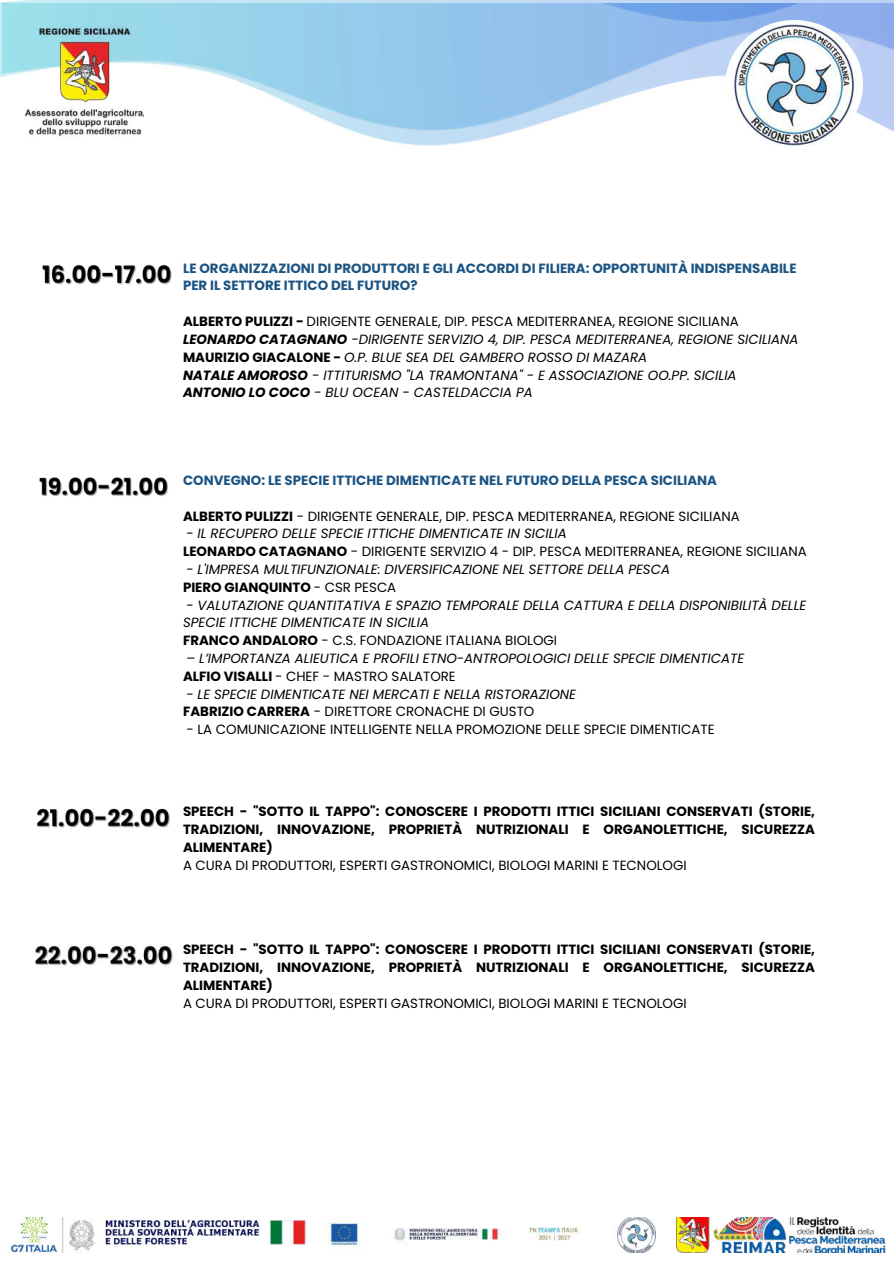
<style>
.page{position:relative;width:894px;height:1264px;background:#fff}
.page>*{position:absolute;margin:0;border:0;box-sizing:border-box;transform-origin:0 0}
.t1{font:italic 13.35px/17.9px "Poppins";color:#000}
.t2{font:13.35px/17.9px "Poppins";color:#000}
.t3{font:700 13.35px/17.9px "Poppins";color:#000;text-align:justify}
.t4{font:700 13.35px/17.9px "Poppins";color:#1b5483}
.s1{font-weight:700;font-style:normal}
.s2{font-style:normal}
.s3{font-weight:700}
.s4{font-style:italic}
</style>
<div class="page">
<img style="left:616px;top:1217px;width:40px;height:35px">
<img style="left:10px;top:1217px;width:572px;height:35px">
<img style="left:676px;top:1217px;width:210px;height:35px">
<img style="left:37px;top:808px;width:133px;height:20px">
<img style="left:33px;top:944px;width:140px;height:24px">
<img style="left:42px;top:264px;width:130px;height:21px">
<img style="left:39px;top:477px;width:129px;height:20px">
<img style="left:0;top:0;width:893px;height:146px">
<img style="left:725px;top:20px;width:137px;height:129px;border-radius:50%">
<img style="left:24px;top:19px;width:119px;height:120px">
<p class="t4" style="left:183px;top:259px;width:615px">LE ORGANIZZAZIONI DI PRODUTTORI E GLI ACCORDI DI FILIERA: OPPORTUNITÀ INDISPENSABILE<br>PER IL SETTORE ITTICO DEL FUTURO?</p>
<p class="t1" style="left:183px;top:312px;width:616px"><span class="s1">ALBERTO PULIZZI -</span> <span class="s2">DIRIGENTE GENERALE, DIP. PESCA MEDITERRANEA, REGIONE SICILIANA </span><span class="s3">LEONARDO CATAGNANO</span> -DIRIGENTE SERVIZIO 4, DIP. PESCA MEDITERRANEA, REGIONE SICILIANA <span class="s1">MAURIZIO GIACALONE -</span> O.P. BLUE SEA DEL GAMBERO ROSSO DI MAZARA<br><span class="s3">NATALE AMOROSO</span> - ITTITURISMO "LA TRAMONTANA" - E ASSOCIAZIONE OO.PP. SICILIA <span class="s3">ANTONIO LO COCO</span> - BLU OCEAN - CASTELDACCIA PA</p>
<p class="t4" style="left:183px;top:471px;width:535px">CONVEGNO: LE SPECIE ITTICHE DIMENTICATE NEL FUTURO DELLA PESCA SICILIANA</p>
<p class="t2" style="left:183px;top:507px;width:558px"><span class="s3">ALBERTO PULIZZI</span> - DIRIGENTE GENERALE, DIP. PESCA MEDITERRANEA, REGIONE SICILIANA</p>
<p class="t2" style="left:183px;top:525px;width:625px">- <span class="s4">IL RECUPERO DELLE SPECIE ITTICHE DIMENTICATE IN SICILIA<br></span><span class="s3">LEONARDO CATAGNANO</span> - DIRIGENTE SERVIZIO 4 - DIP. PESCA MEDITERRANEA, REGIONE SICILIANA</p>
<p class="t1" style="left:183px;top:560px;width:488px"><span class="s2">-</span> L'IMPRESA MULTIFUNZIONALE: DIVERSIFICAZIONE NEL SETTORE DELLA PESCA<br><span class="s1">PIERO GIANQUINTO</span> <span class="s2">- CSR PESCA</span></p>
<p class="t1" style="left:183px;top:596px;width:624px"><span class="s2">-</span> VALUTAZIONE QUANTITATIVA E SPAZIO TEMPORALE DELLA CATTURA E DELLA DISPONIBILITÀ DELLE<br>SPECIE ITTICHE DIMENTICATE IN SICILIA<br><span class="s1">FRANCO ANDALORO</span> <span class="s2">- C.S. FONDAZIONE ITALIANA BIOLOGI</span></p>
<p class="t1" style="left:183px;top:649px;width:562px"><span class="s2">–</span> L’IMPORTANZA ALIEUTICA E PROFILI ETNO-ANTROPOLOGICI DELLE SPECIE DIMENTICATE<br><span class="s1">ALFIO VISALLI</span> <span class="s2">- CHEF - MASTRO SALATORE</span></p>
<p class="t1" style="left:183px;top:685px;width:394px"><span class="s2">-</span> LE SPECIE DIMENTICATE NEI MERCATI E NELLA RISTORAZIONE<br><span class="s1">FABRIZIO CARRERA</span> <span class="s2">- DIRETTORE CRONACHE DI GUSTO</span></p>
<p class="t2" style="left:186px;top:720px;width:529px">- LA COMUNICAZIONE INTELLIGENTE NELLA PROMOZIONE DELLE SPECIE DIMENTICATE</p>
<p class="t3" style="left:183px;top:802px;width:633px">SPEECH - "SOTTO IL TAPPO": CONOSCERE I PRODOTTI ITTICI SICILIANI CONSERVATI (STORIE, TRADIZIONI, INNOVAZIONE, PROPRIETÀ NUTRIZIONALI E ORGANOLETTICHE, SICUREZZA ALIMENTARE)</p>
<p class="t2" style="left:183px;top:856px;width:505px">A CURA DI PRODUTTORI, ESPERTI GASTRONOMICI, BIOLOGI MARINI E TECNOLOGI</p>
<p class="t3" style="left:183px;top:940px;width:633px">SPEECH - "SOTTO IL TAPPO": CONOSCERE I PRODOTTI ITTICI SICILIANI CONSERVATI (STORIE, TRADIZIONI, INNOVAZIONE, PROPRIETÀ NUTRIZIONALI E ORGANOLETTICHE, SICUREZZA ALIMENTARE)</p>
<p class="t2" style="left:183px;top:994px;width:505px">A CURA DI PRODUTTORI, ESPERTI GASTRONOMICI, BIOLOGI MARINI E TECNOLOGI</p>
</div>
